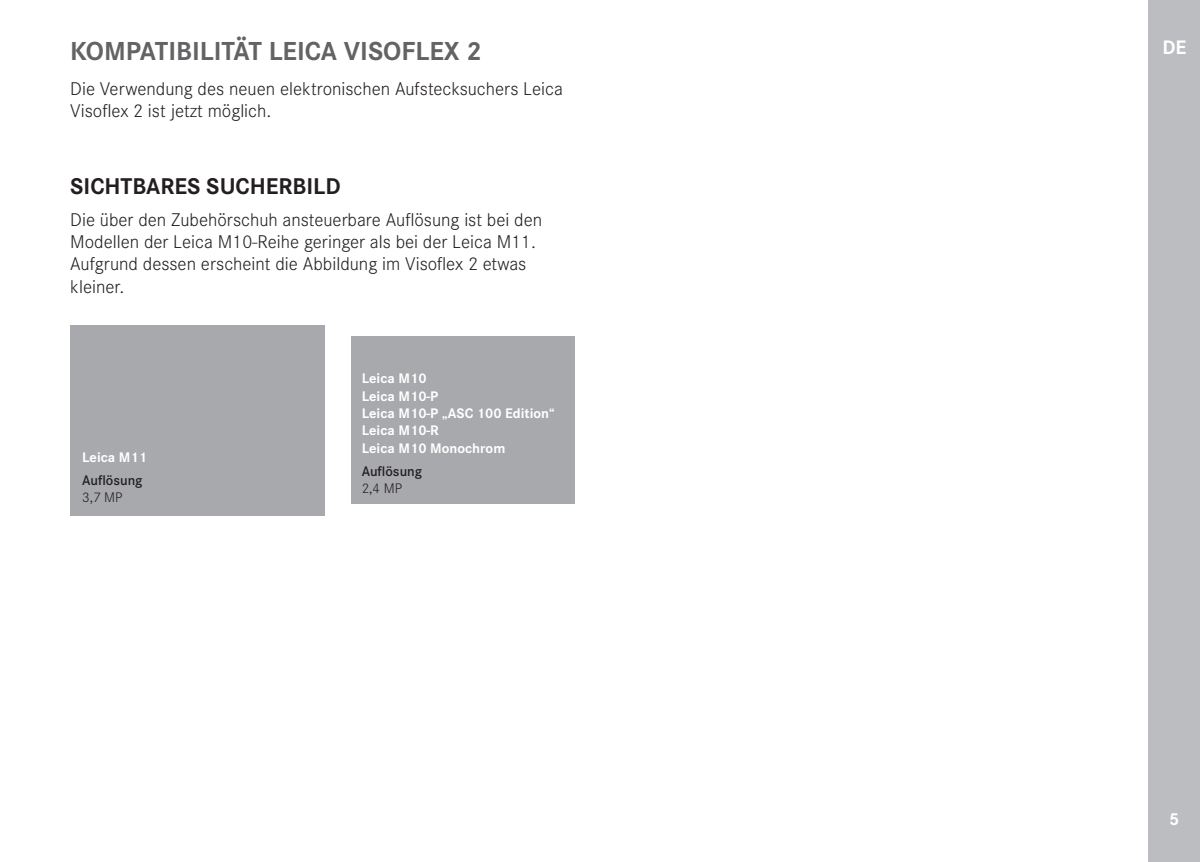
<style>
.page{position:relative;width:1200px;height:862px;background:#fff}
.page>*{position:absolute;margin:0;border:0;box-sizing:border-box;transform-origin:0 0}
.Heading____Chapter{font:700 27px "Corporate S";color:#636366}
.Heading____Heading_0{font:700 23.62px "Corporate S";color:#231f20}
.t1{font:700 20.25px "Corporate S";color:#fff}
.Text____Body_Text{font:300 19.12px/22.3px "Corporate S";color:#231f20}
.t2{font:700 18px "Corporate S";color:#fff}
.t3{font:700 14.4px "Corporate S";color:#fff}
.t4{font:600 14.4px "Corporate S";color:#231f20}
.t5{font:300 14.4px "Corporate S";color:#231f20}
</style>
<div class="page">
<div style="left:1148px;top:0;width:51px;height:861px;background:#bcbdc0"></div>
<div style="left:70px;top:324px;width:254px;height:191px;background:#a8a9ad"></div>
<div style="left:351px;top:336px;width:223px;height:167px;background:#a8a9ad"></div>
<p class="Heading____Chapter" style="left:70px;top:29px;width:413px">KOMPATIBILITÄT LEICA VISOFLEX 2</p>
<p class="Text____Body_Text" style="left:70px;top:76px;width:494px">Die Verwendung des neuen elektronischen Aufstecksuchers Leica<br>Visoflex 2 ist jetzt möglich.</p>
<p class="Heading____Heading_0" style="left:70px;top:167px;width:272px">SICHTBARES SUCHERBILD</p>
<p class="Text____Body_Text" style="left:70px;top:207px;width:473px">Die über den Zubehörschuh ansteuerbare Auflösung ist bei den Modellen der Leica M10-Reihe geringer als bei der Leica M11.<br>Aufgrund dessen erscheint die Abbildung im Visoflex 2 etwas kleiner.</p>
<p class="t3" style="left:82px;top:445px;width:66px">Leica M11</p>
<p class="t4" style="left:82px;top:469px;width:62px">Auflösung</p>
<p class="t5" style="left:82px;top:487px;width:42px">3,7 MP</p>
<p class="t3" style="left:361px;top:367px;width:66px">Leica M10</p>
<p class="t3" style="left:361px;top:384px;width:78px">Leica M10-P</p>
<p class="t3" style="left:361px;top:401px;width:194px">Leica M10-P „ASC 100 Edition“</p>
<p class="t3" style="left:361px;top:419px;width:79px">Leica M10-R</p>
<p class="t3" style="left:361px;top:436px;width:145px">Leica M10 Monochrom</p>
<p class="t4" style="left:361px;top:460px;width:62px">Auflösung</p>
<p class="t5" style="left:361px;top:478px;width:42px">2,4 MP</p>
<p class="t1" style="left:1161px;top:32px;width:25px">DE</p>
<p class="t2" style="left:1168px;top:804px;width:12px">5</p>
</div>
